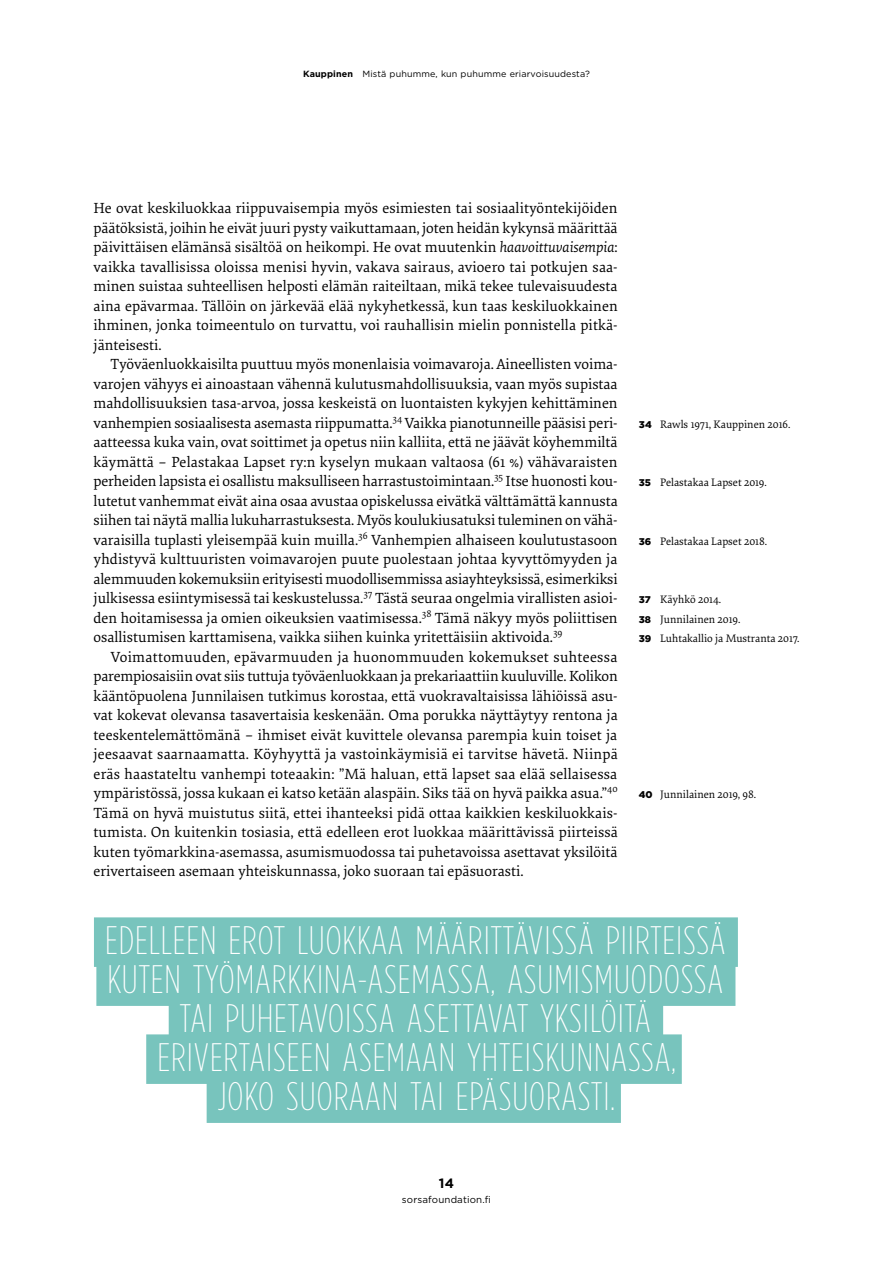
<style>
.page{position:relative;width:893px;height:1263px;background:#fff}
.page>*{position:absolute;margin:0;border:0;box-sizing:border-box;transform-origin:0 0}
.t1{font:200 39.75px/39px "Gotham Condensed";letter-spacing:.025em;color:#fff;text-align:center}
.t2{font:15.3px/19.5px "Elena Basic";color:#000;text-align:justify}
.t3{font:700 13.5px "Gotham";color:#000}
.t4{font:11.25px/19.5px "Elena Basic";color:#000}
.t5{font:9.75px "Gotham";letter-spacing:.015em;color:#000}
.t6{font:9px "Gotham";letter-spacing:.015em;color:#000}
.s1{font-weight:700}
.s2{font-style:italic}
.s3{font-family:"Gotham";font-weight:900;font-size:9.75px}
</style>
<div class="page">
<div style="left:94px;top:917px;width:644px;height:50px;background:#78c4bd"></div>
<div style="left:96px;top:956px;width:639px;height:50px;background:#78c4bd"></div>
<div style="left:169px;top:995px;width:494px;height:50px;background:#78c4bd"></div>
<div style="left:146px;top:1034px;width:536px;height:50px;background:#78c4bd"></div>
<div style="left:207px;top:1073px;width:414px;height:50px;background:#78c4bd"></div>
<p class="t6" style="left:303px;top:68px;width:288px"><span class="s1">Kauppinen</span> Mistä puhumme, kun puhumme eriarvoisuudesta?</p>
<p class="t2" style="left:94px;top:198px;width:526px">He ovat keskiluokkaa riippuvaisempia myös esimiesten tai sosiaalityöntekijöiden päätöksistä, joihin he eivät juuri pysty vaikuttamaan, joten heidän kykynsä määrittää päivittäisen elämänsä sisältöä on heikompi. He ovat muutenkin <span class="s2">haavoittuvaisempia</span>: vaikka tavallisissa oloissa menisi hyvin, vakava sairaus, avioero tai potkujen saa&shy;minen suistaa suhteellisen helposti elämän raiteiltaan, mikä tekee tulevaisuudesta aina epävarmaa. Tällöin on järkevää elää nykyhetkessä, kun taas keskiluokkainen ihminen, jonka toimeentulo on turvattu, voi rauhallisin mielin ponnistella pitkä&shy;jänteisesti.</p>
<p class="t2" style="left:94px;top:354px;width:526px;text-indent:17px">Työväenluokkaisilta puuttuu myös monenlaisia voimavaroja. Aineellisten voima&shy;varojen vähyys ei ainoastaan vähennä kulutusmahdollisuuksia, vaan myös supistaa mahdollisuuksien tasa-arvoa, jossa keskeistä on luontaisten kykyjen kehittäminen vanhempien sosiaalisesta asemasta riippumatta.<sup>34</sup> Vaikka pianotunneille pääsisi peri&shy;aatteessa kuka vain, ovat soittimet ja opetus niin kalliita, että ne jäävät köyhemmiltä käymättä – Pelastakaa Lapset ry:n kyselyn mukaan valtaosa (61 %) vähävaraisten perheiden lapsista ei osallistu maksulliseen harrastustoimintaan.<sup>35</sup> Itse huonosti kou&shy;lutetut vanhemmat eivät aina osaa avustaa opiskelussa eivätkä välttämättä kannusta siihen tai näytä mallia lukuharrastuksesta. Myös koulukiusatuksi tuleminen on vähä&shy;varaisilla tuplasti yleisempää kuin muilla.<sup>36</sup> Vanhempien alhaiseen koulutustasoon yhdistyvä kulttuuristen voimavarojen puute puolestaan johtaa kyvyttömyyden ja alemmuuden kokemuksiin erityisesti muodollisemmissa asiayhteyksissä, esimerkiksi julkisessa esiintymisessä tai keskustelussa.<sup>37</sup> Tästä seuraa ongelmia virallisten asioi&shy;den hoitamisessa ja omien oikeuksien vaatimisessa.<sup>38</sup> Tämä näkyy myös poliittisen osallistumisen karttamisena, vaikka siihen kuinka yritettäisiin aktivoida.<sup>39</sup></p>
<p class="t2" style="left:94px;top:646px;width:526px;text-indent:17px">Voimattomuuden, epävarmuuden ja huonommuuden kokemukset suhteessa parempiosaisiin ovat siis tuttuja työväenluokkaan ja prekariaattiin kuuluville. Kolikon kääntöpuolena Junnilaisen tutkimus korostaa, että vuokravaltaisissa lähiöissä asu&shy;vat kokevat olevansa tasavertaisia keskenään. Oma porukka näyttäytyy rentona ja teeskentelemättömänä – ihmiset eivät kuvittele olevansa parempia kuin toiset ja jeesaavat saarnaamatta. Köyhyyttä ja vastoinkäymisiä ei tarvitse hävetä. Niinpä eräs haastateltu vanhempi toteaakin: ”Mä haluan, että lapset saa elää sellaisessa ympäristössä, jossa kukaan ei katso ketään alaspäin. Siks tää on hyvä paikka asua.”<sup>40<br></sup>Tämä on hyvä muistutus siitä, ettei ihanteeksi pidä ottaa kaikkien keskiluokkais&shy;tumista. On kuitenkin tosiasia, että edelleen erot luokkaa määrittävissä piirteissä kuten työmarkkina-asemassa, asumismuodossa tai puhetavoissa asettavat yksilöitä erivertaiseen asemaan yhteiskunnassa, joko suoraan tai epäsuorasti.</p>
<p class="t4" style="left:639px;top:414px;width:153px"><span class="s3">34</span> Rawls 1971, Kauppinen 2016.</p>
<p class="t4" style="left:639px;top:472px;width:129px"><span class="s3">35</span> Pelastakaa Lapset 2019.</p>
<p class="t4" style="left:639px;top:531px;width:130px"><span class="s3">36</span> Pelastakaa Lapset 2018.</p>
<p class="t4" style="left:639px;top:589px;width:162px"><span class="s3">37</span> Käyhkö 2014.<br><span class="s3">38</span> Junnilainen 2019.<br><span class="s3">39</span> Luhtakallio ja Mustranta 2017.</p>
<p class="t4" style="left:639px;top:784px;width:119px"><span class="s3">40</span> Junnilainen 2019, 98.</p>
<h1 class="t1" style="left:105px;top:920px;width:622px">EDELLEEN EROT LUOKKAA MÄÄRITTÄVISSÄ PIIRTEISSÄ KUTEN TYÖMARKKINA-ASEMASSA, ASUMISMUODOSSA TAI PUHETAVOISSA ASETTAVAT YKSILÖITÄ ERIVERTAISEEN ASEMAAN YHTEISKUNNASSA,<br>JOKO SUORAAN TAI EPÄSUORASTI.</h1>
<p class="t3" style="left:439px;top:1174px;width:16px">14</p>
<p class="t5" style="left:402px;top:1193px;width:91px">sorsafoundation.fi</p>
</div>
